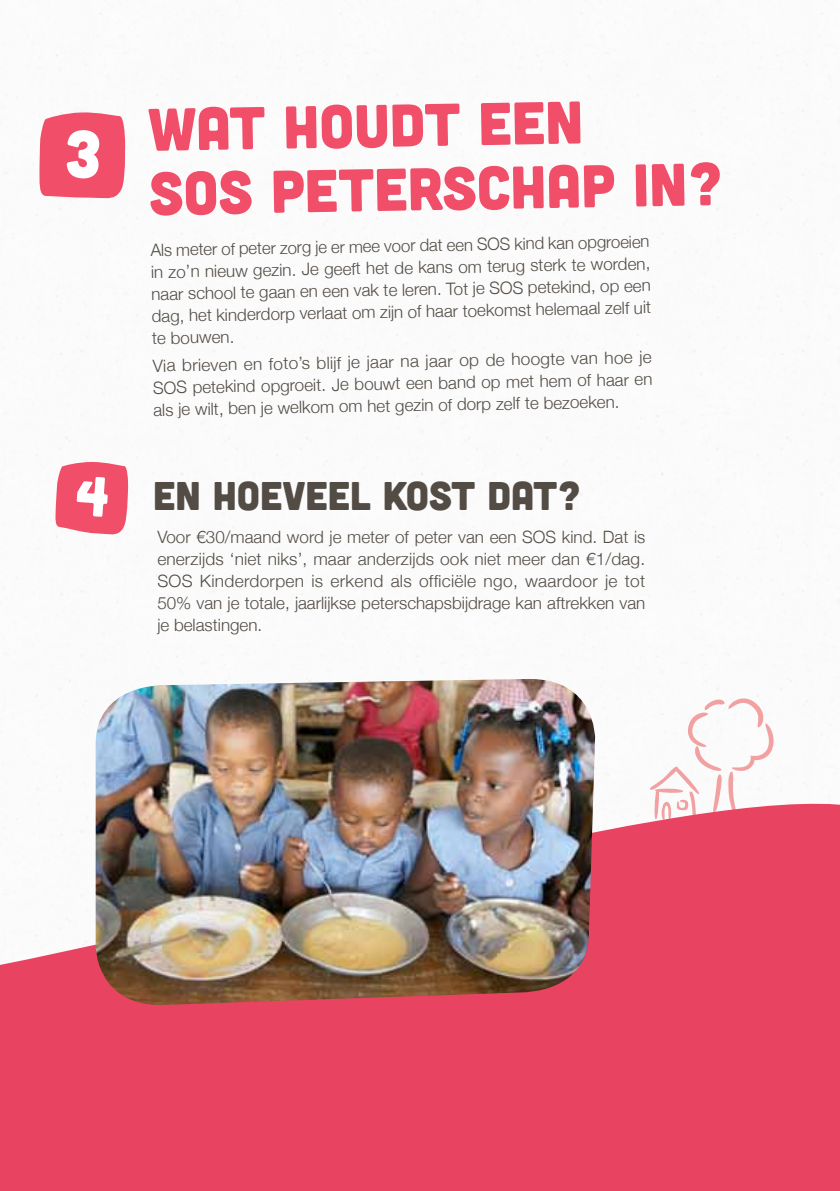
<style>
.page{position:relative;width:840px;height:1191px;background:#fff}
.page>*{position:absolute;margin:0;border:0;box-sizing:border-box;transform-origin:0 0}
.t1{font:60px/64px "Cubano";color:#f04e69}
.t2{font:40px "Cubano";color:#524c45}
.t3{font:300 17px/22px "Helvetica Neue";color:#524c45;text-align:justify}
</style>
<div class="page">
<svg style="left:662px;top:698px;width:111px;height:78px"></svg>
<svg style="left:0;top:776px;width:839px;height:415px;background:#ea5771"></svg>
<img style="left:96px;top:679px;width:498px;height:326px">
<svg style="left:39px;top:112px;width:86px;height:88px;background:#f05e76"></svg>
<svg style="left:55px;top:462px;width:73px;height:74px;background:#f1637b"></svg>
<h1 class="t1" style="left:147px;top:95px;width:575px;rotate:-1deg">WAT HOUDT EEN<br>SOS PETERSCHAP IN?</h1>
<p class="t3" style="left:150px;top:239px;width:500px;rotate:-1deg">Als meter of peter zorg je er mee voor dat een SOS kind kan opgroeien in zo’n nieuw gezin. Je geeft het de kans om terug sterk te worden, naar school te gaan en een vak te leren. Tot je SOS petekind, op een dag, het kinderdorp verlaat om zijn of haar toekomst helemaal zelf uit te bouwen.</p>
<p class="t3" style="left:152px;top:354px;width:500px;rotate:-1deg">Via brieven en foto’s blijf je jaar na jaar op de hoogte van hoe je SOS petekind opgroeit. Je bouwt een band op met hem of haar en als je wilt, ben je welkom om het gezin of dorp zelf te bezoeken.</p>
<h2 class="t2" style="left:153px;top:470px;width:429px">EN HOEVEEL KOST DAT?</h2>
<p class="t3" style="left:157px;top:525px;width:489px">Voor €30/maand word je meter of peter van een SOS kind. Dat is enerzijds ‘niet niks’, maar anderzijds ook niet meer dan €1/dag.<br>SOS Kinderdorpen is erkend als officiële ngo, waardoor je tot 50% van je totale, jaarlijkse peterschapsbijdrage kan aftrekken van je belastingen.</p>
</div>
